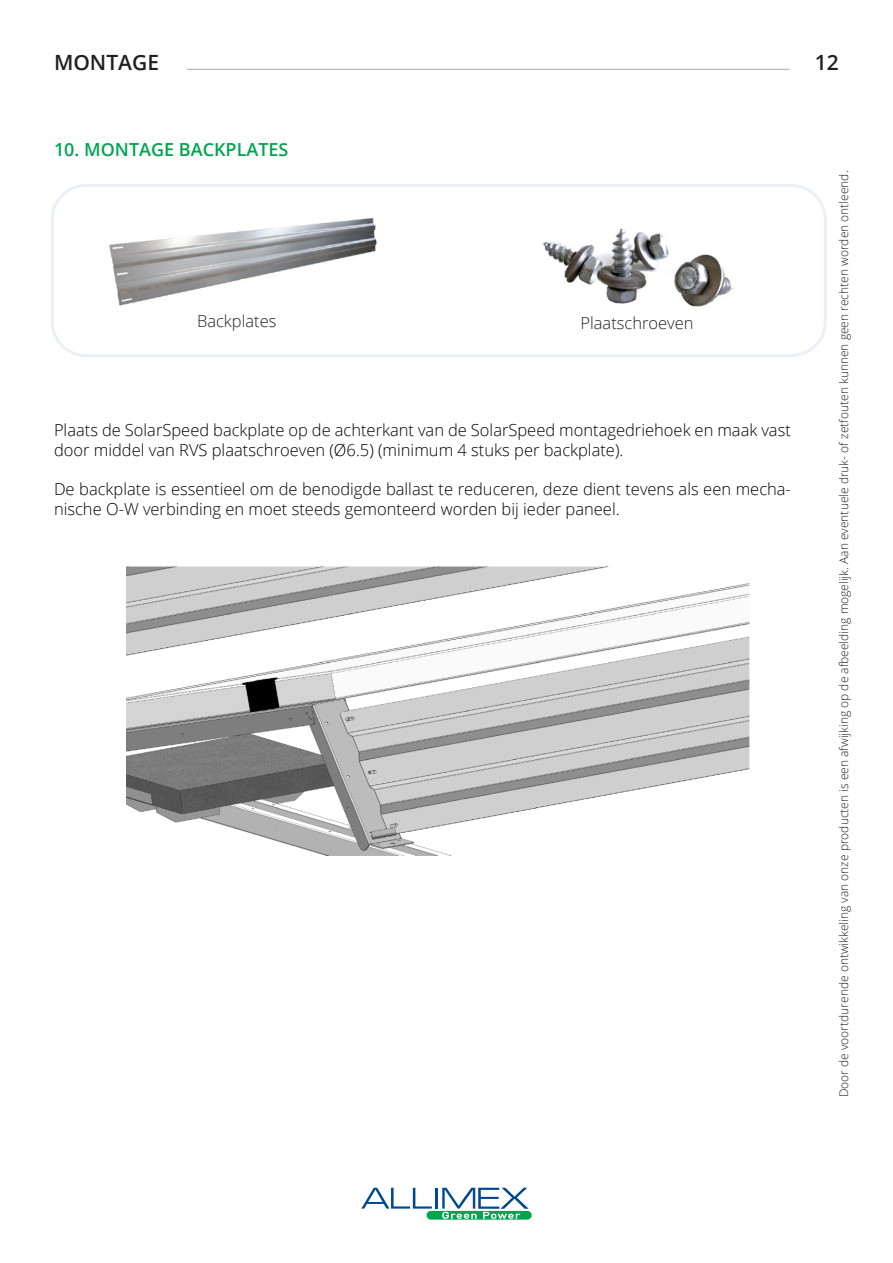
<style>
.page{position:relative;width:893px;height:1263px;background:#fff}
.page>*{position:absolute;margin:0;border:0;box-sizing:border-box;transform-origin:0 0}
.t1{font:600 21px "Open Sans";color:#231f20}
.t2{font:600 18px "Open Sans";color:#00a54f}
.t3{font:300 16.5px/19.8px "Open Sans";color:#000}
.t4{font:300 16.5px "Open Sans";color:#231f20}
.t5{font:300 12px "Open Sans";color:#231f20}
</style>
<div class="page">
<svg style="left:361px;top:1188px;width:171px;height:31px"></svg>
<div style="left:51px;top:184px;width:776px;height:173px;border:3px solid #eaf0f5;border-radius:34px"></div>
<hr style="left:187px;top:69px;width:602px;height:1px;background:#a8a9ad">
<img style="left:543px;top:228px;width:191px;height:79px">
<img style="left:109px;top:218px;width:268px;height:88px">
<img style="left:126px;top:566px;width:624px;height:290px">
<p class="t1" style="left:54px;top:48px;width:107px">MONTAGE</p>
<p class="t1" style="left:815px;top:48px;width:25px">12</p>
<p class="t2" style="left:54px;top:137px;width:236px">10. MONTAGE BACKPLATES</p>
<p class="t4" style="left:197px;top:310px;width:81px">Backplates</p>
<p class="t4" style="left:580px;top:312px;width:115px">Plaatschroeven</p>
<p class="t3" style="left:54px;top:420px;width:738px">Plaats de SolarSpeed backplate op de achterkant van de SolarSpeed montagedriehoek en maak vast</p>
<p class="t3" style="left:54px;top:439px;width:571px">door middel van RVS plaatschroeven (Ø6.5) (minimum 4 stuks per backplate).</p>
<p class="t3" style="left:54px;top:479px;width:738px">De backplate is essentieel om de benodigde ballast te reduceren, deze dient tevens als een mecha&shy;nische O-W verbinding en moet steeds gemonteerd worden bij ieder paneel.</p>
<p class="t5" style="left:836px;top:1097px;width:928px;rotate:-90deg">Door de voortdurende ontwikkeling van onze producten is een afwijking op de afbeelding mogelijk. Aan eventuele druk- of zetfouten kunnen geen rechten worden ontleend.</p>
</div>
